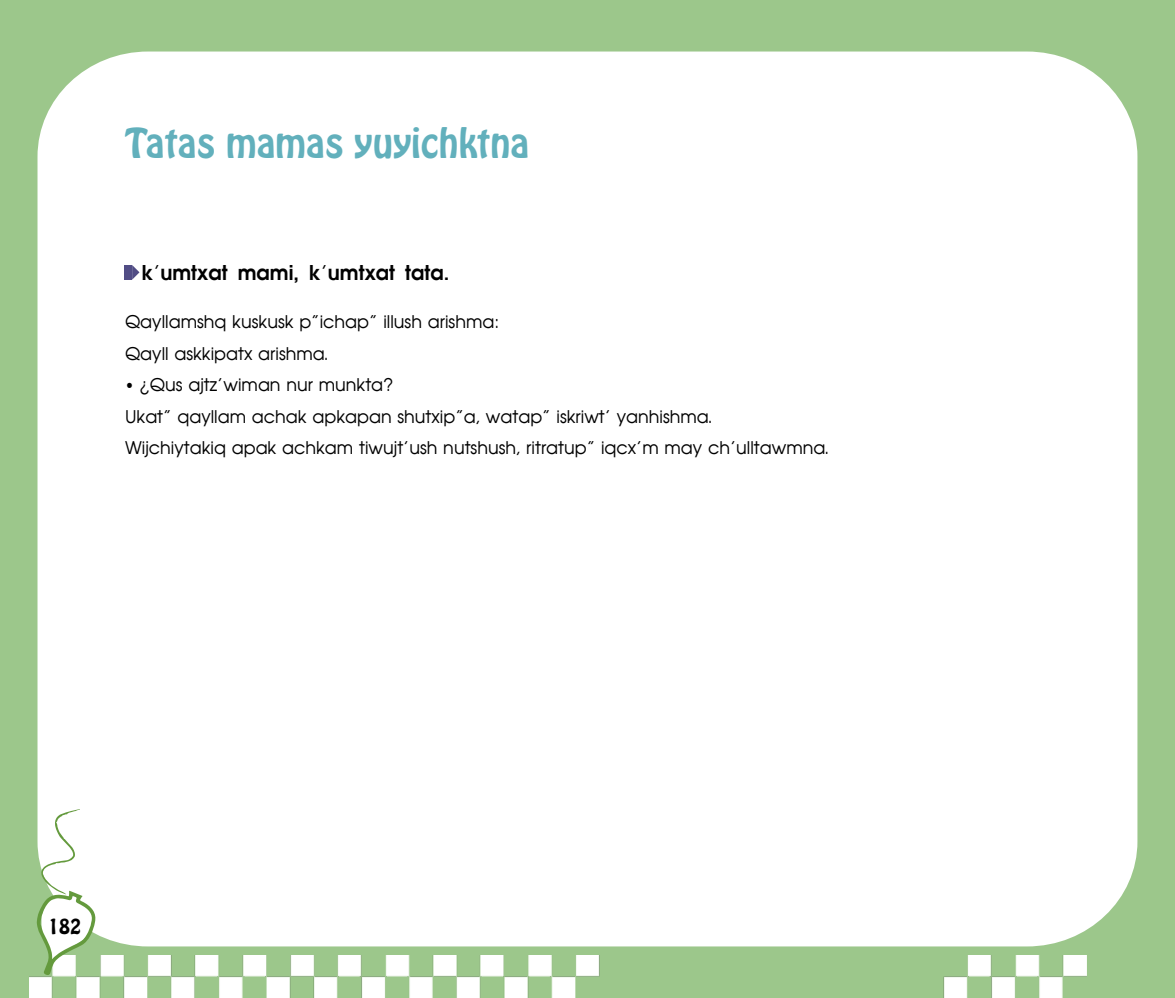
<style>
.page{position:relative;width:1175px;height:998px;background:#fff}
.page>*{position:absolute;margin:0;border:0;box-sizing:border-box;transform-origin:0 0}
.t1{font:36.25px "Hobo Std";color:#62b0bc}
.t2{font:700 20px "Avian";color:#000}
.t3{font:18.75px "Hobo Std";color:#000}
.t4{font:17.5px/31.6px "Avian";color:#000}
</style>
<div class="page">
<div style="left:0;top:0;width:1163px;height:998px;background:#9cc78b"></div>
<div style="left:1163px;top:0;width:12px;height:998px;background:#9cc78b"></div>
<img style="left:30px;top:955px;width:1056px;height:43px">
<div style="left:38px;top:52px;width:1099px;height:894px;background:#fff;border-radius:108px"></div>
<svg style="left:37px;top:809px;width:59px;height:166px"></svg>
<svg style="left:132px;top:265px;width:7px;height:15px"></svg>
<div style="left:125px;top:265px;width:7px;height:15px;background:#514d85"></div>
<h1 class="t1" style="left:125px;top:119px;width:406px">Tatas mamas yuyichktna</h1>
<p class="t2" style="left:142px;top:257px;width:309px">k’umtxat mami, k’umtxat tata.</p>
<p class="t4" style="left:125px;top:305px;width:376px">Qayllamshq kuskusk p”ichap” illush arishma:<br>Qayll askkipatx arishma.</p>
<p class="t4" style="left:125px;top:368px;width:705px">• ¿Qus ajtz’wiman nur munkta?<br>Ukat” qayllam achak apkapan shutxip”a, watap” iskriwt’ yanhishma.<br>Wijchiytakiq apak achkam tiwujt’ush nutshush, ritratup” iqcx’m may ch’ulltawmna.</p>
<p class="t3" style="left:48px;top:913px;width:34px">182</p>
</div>
